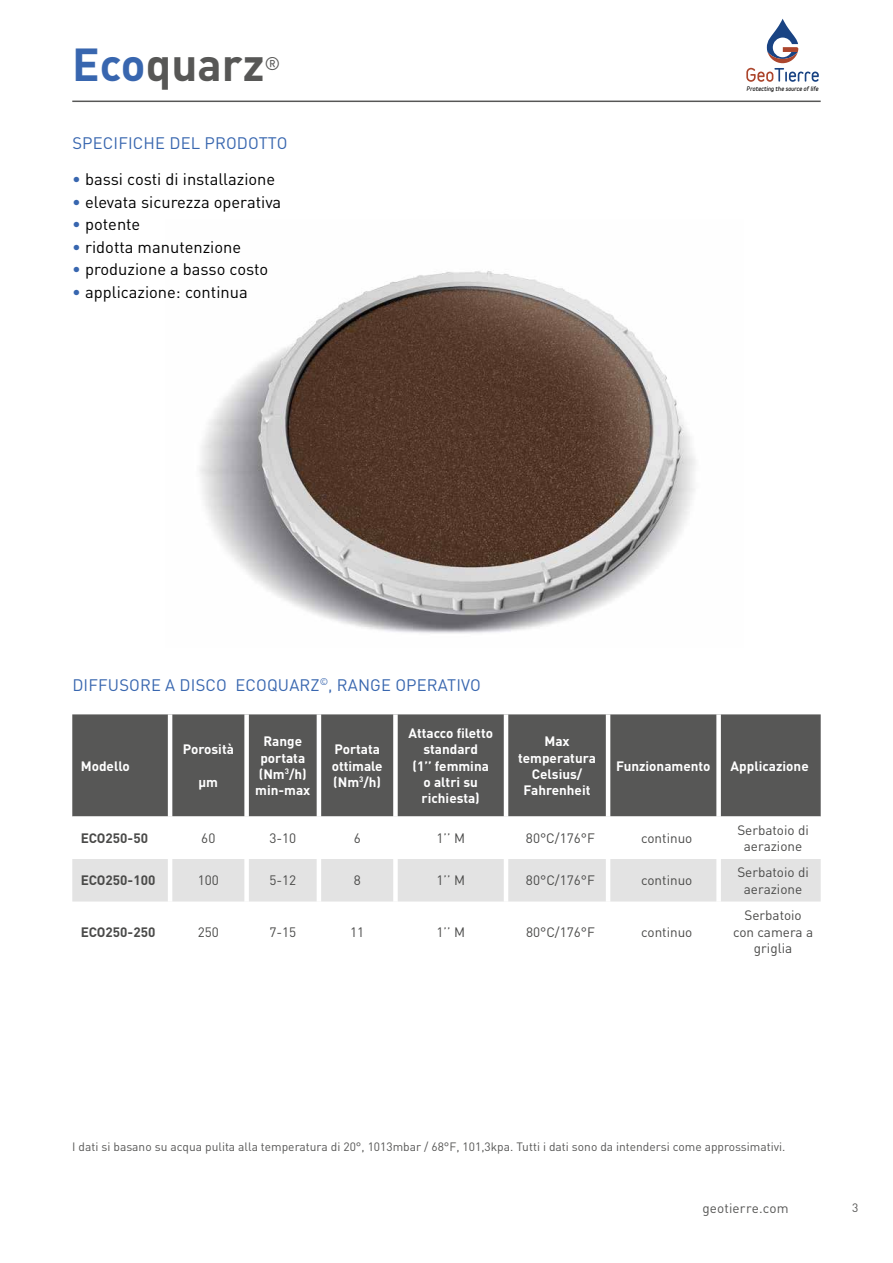
<style>
.page{position:relative;width:893px;height:1263px;background:#fff}
.page>*{position:absolute;margin:0;border:0;box-sizing:border-box;transform-origin:0 0}
.t1{font:700 45.6px "DIN Pro";color:#575756}
.t2{font:18.15px "DIN Pro";color:#575756}
.t3{font:16.5px "DIN Pro";color:#000}
.t4{font:16.5px "DIN Pro";letter-spacing:.01em;color:#3866af}
.t5{font:700 13.5px/16.2px "DIN Pro";color:#fff;text-align:center}
.t6{font:13.5px/16.2px "DIN Pro";color:#4a4a49;text-align:center}
.t7{font:700 13.5px "DIN Pro";color:#4a4a49}
.t8{font:13.5px "DIN Pro";letter-spacing:.01em;color:#575756}
.t9{font:12px "DIN Pro";color:#575756}
.t10{font:italic 900 5.55px "Variable";color:#000}
.s1{color:#3866af}
</style>
<div class="page">
<svg style="left:746px;top:19px;width:73px;height:63px"></svg>
<hr style="left:72px;top:101px;width:749px;height:1px;background:#575756">
<img style="left:199px;top:270px;width:497px;height:364px">
<div style="left:72px;top:714px;width:749px;height:102px;background:#575756"></div>
<svg style="left:72px;top:816px;width:749px;height:86px"></svg>
<div style="left:72px;top:859px;width:749px;height:42px;background:#e3e3e3"></div>
<hr style="left:168px;top:714px;width:4px;height:102px;background:#fff">
<div style="left:244px;top:714px;width:5px;height:102px;background:#fff"></div>
<hr style="left:317px;top:714px;width:4px;height:102px;background:#fff">
<hr style="left:168px;top:816px;width:4px;height:43px;background:#fff">
<div style="left:244px;top:816px;width:5px;height:43px;background:#fff"></div>
<hr style="left:317px;top:816px;width:4px;height:43px;background:#fff">
<div style="left:393px;top:816px;width:5px;height:43px;background:#fff"></div>
<hr style="left:168px;top:859px;width:4px;height:42px;background:#fff">
<div style="left:244px;top:859px;width:5px;height:42px;background:#fff"></div>
<hr style="left:317px;top:859px;width:4px;height:42px;background:#fff">
<div style="left:393px;top:859px;width:5px;height:42px;background:#fff"></div>
<hr style="left:168px;top:901px;width:4px;height:60px;background:#fff">
<div style="left:244px;top:901px;width:5px;height:60px;background:#fff"></div>
<hr style="left:317px;top:901px;width:4px;height:60px;background:#fff">
<div style="left:393px;top:714px;width:5px;height:102px;background:#fff"></div>
<hr style="left:504px;top:714px;width:4px;height:102px;background:#fff">
<hr style="left:606px;top:714px;width:4px;height:102px;background:#fff">
<hr style="left:504px;top:816px;width:4px;height:43px;background:#fff">
<hr style="left:606px;top:816px;width:4px;height:43px;background:#fff">
<hr style="left:504px;top:859px;width:4px;height:42px;background:#fff">
<hr style="left:606px;top:859px;width:4px;height:42px;background:#fff">
<div style="left:393px;top:901px;width:5px;height:60px;background:#fff"></div>
<hr style="left:504px;top:901px;width:4px;height:60px;background:#fff">
<hr style="left:606px;top:901px;width:4px;height:60px;background:#fff">
<div style="left:716px;top:859px;width:5px;height:42px;background:#fff"></div>
<div style="left:716px;top:901px;width:5px;height:60px;background:#fff"></div>
<div style="left:716px;top:714px;width:5px;height:102px;background:#fff"></div>
<div style="left:716px;top:816px;width:5px;height:43px;background:#fff"></div>
<h1 class="t1" style="left:72px;top:33px;width:194px"><span class="s1">Eco</span>quarz</h1>
<h2 class="t2" style="left:264px;top:52px;width:17px">®</h2>
<p class="t4" style="left:72px;top:131px;width:217px">SPECIFICHE DEL PRODOTTO</p>
<p class="t3" style="left:72px;top:168px;width:205px"><span class="s1">•</span> bassi costi di installazione</p>
<p class="t3" style="left:72px;top:191px;width:210px"><span class="s1">•</span> elevata sicurezza operativa</p>
<p class="t3" style="left:72px;top:213px;width:70px"><span class="s1">•</span> potente</p>
<p class="t3" style="left:72px;top:236px;width:170px"><span class="s1">•</span> ridotta manutenzione</p>
<p class="t3" style="left:72px;top:258px;width:198px"><span class="s1">•</span> produzione a basso costo</p>
<p class="t3" style="left:72px;top:281px;width:177px"><span class="s1">•</span> applicazione: continua</p>
<p class="t10" style="left:747px;top:85px;width:73px">Protecting the source of life</p>
<p class="t4" style="left:72px;top:674px;width:410px">DIFFUSORE A DISCO ECOQUARZ<sup>©</sup>, RANGE OPERATIVO</p>
<p class="t5" style="left:81px;top:757px;width:51px">Modello</p>
<p class="t5" style="left:183px;top:741px;width:53px">Porosità</p>
<p class="t5" style="left:199px;top:773px;width:21px">µm</p>
<p class="t5" style="left:255px;top:733px;width:57px">Range portata (Nm<sup>3</sup>/h) min-max</p>
<p class="t5" style="left:332px;top:741px;width:53px;text-align:left">Portata ottimale (Nm<sup>3</sup>/h)</p>
<p class="t5" style="left:408px;top:725px;width:86px">Attacco filetto standard<br>(1’’ femmina o altri su richiesta)</p>
<p class="t5" style="left:518px;top:733px;width:79px">Max temperatura<br>Celsius/<br>Fahrenheit</p>
<p class="t5" style="left:616px;top:757px;width:96px">Funzionamento</p>
<p class="t5" style="left:731px;top:757px;width:80px">Applicazione</p>
<p class="t7" style="left:81px;top:829px;width:69px">ECO250-50</p>
<p class="t6" style="left:201px;top:829px;width:16px">60</p>
<p class="t6" style="left:269px;top:829px;width:28px">3-10</p>
<p class="t6" style="left:354px;top:829px;width:9px">6</p>
<p class="t6" style="left:436px;top:829px;width:30px">1’’ M</p>
<p class="t6" style="left:526px;top:829px;width:70px">80°C/176°F</p>
<p class="t6" style="left:641px;top:829px;width:53px">continuo</p>
<p class="t6" style="left:737px;top:821px;width:73px">Serbatoio di aerazione</p>
<p class="t7" style="left:81px;top:871px;width:76px">ECO250-100</p>
<p class="t6" style="left:198px;top:872px;width:23px">100</p>
<p class="t6" style="left:269px;top:872px;width:28px">5-12</p>
<p class="t6" style="left:354px;top:872px;width:9px">8</p>
<p class="t6" style="left:436px;top:872px;width:30px">1’’ M</p>
<p class="t6" style="left:526px;top:872px;width:70px">80°C/176°F</p>
<p class="t6" style="left:641px;top:872px;width:53px">continuo</p>
<p class="t6" style="left:737px;top:864px;width:73px">Serbatoio di aerazione</p>
<p class="t7" style="left:81px;top:922px;width:76px">ECO250-250</p>
<p class="t6" style="left:198px;top:923px;width:23px">250</p>
<p class="t6" style="left:269px;top:923px;width:28px">7-15</p>
<p class="t6" style="left:350px;top:923px;width:16px">11</p>
<p class="t6" style="left:436px;top:923px;width:30px">1’’ M</p>
<p class="t6" style="left:526px;top:923px;width:70px">80°C/176°F</p>
<p class="t6" style="left:641px;top:923px;width:53px">continuo</p>
<p class="t6" style="left:733px;top:907px;width:82px">Serbatoio con camera a griglia</p>
<p class="t9" style="left:72px;top:1138px;width:715px">I dati si basano su acqua pulita alla temperatura di 20°, 1013mbar / 68°F, 101,3kpa. Tutti i dati sono da intendersi come approssimativi.</p>
<p class="t8" style="left:702px;top:1199px;width:88px">geotierre.com</p>
<p class="t9" style="left:852px;top:1200px;width:8px">3</p>
</div>
